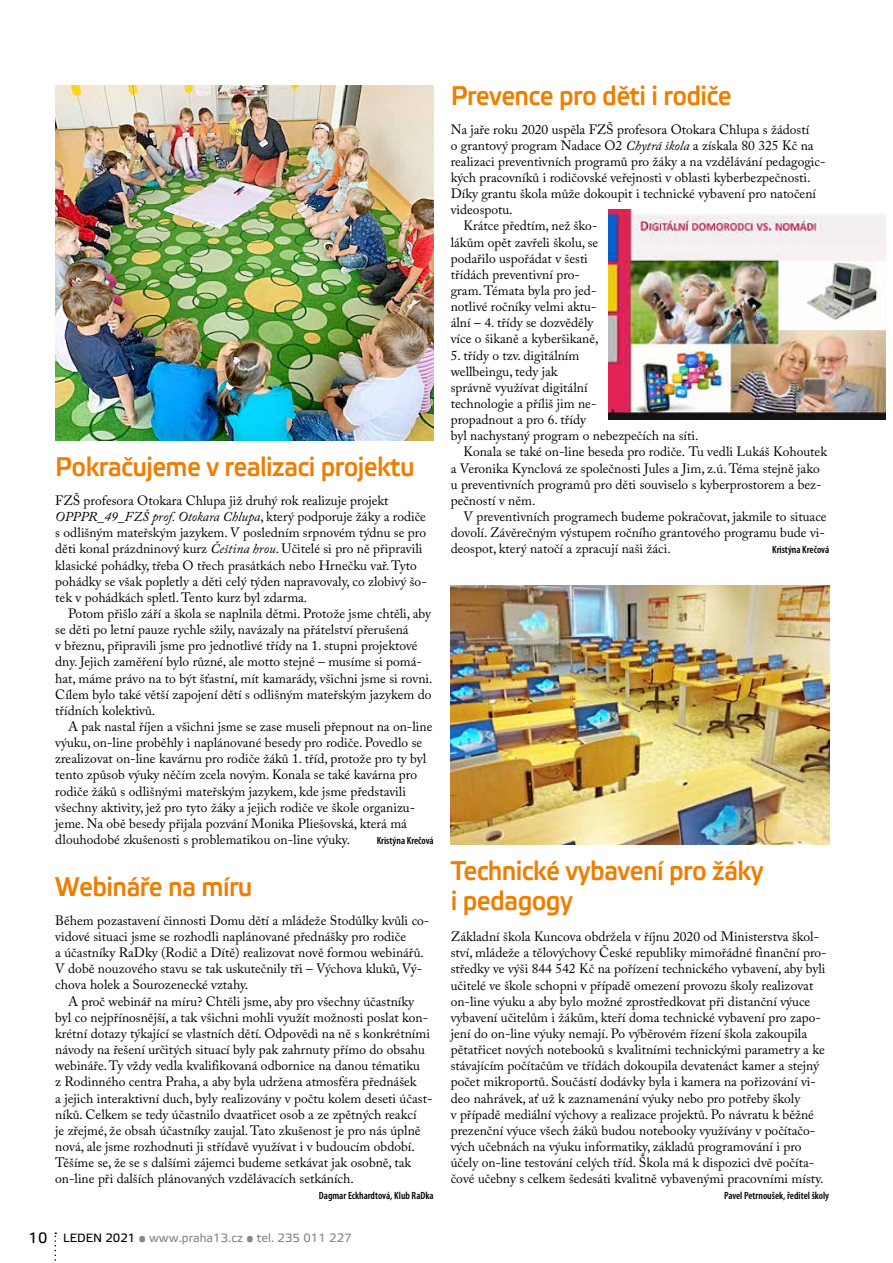
<style>
.page{position:relative;width:893px;height:1263px;background:#fff}
.page>*{position:absolute;margin:0;border:0;box-sizing:border-box;transform-origin:0 0}
.t1{font:700 27px/30px "Elektra Light Pro";letter-spacing:-.025em;color:#ef7d00;scale:.93 1}
.t2{font:13.5px/16.2px "Adobe Caslon Pro";color:#000}
.t3{font:12px "Elektra Text Pro";color:#878787}
.t4{font:600 condensed 10.5px "Myriad Pro";color:#000}
.s1{font-style:italic}
.s2{font-size:15px;color:#000}
.s3{color:#000}
</style>
<div class="page">
<svg style="left:55px;top:1232px;width:1px;height:29px"></svg>
<img style="left:55px;top:85px;width:379px;height:355px">
<img style="left:608px;top:209px;width:278px;height:211px">
<img style="left:451px;top:586px;width:378px;height:258px">
<h1 class="t1" style="left:55px;top:453px;width:388px">Pokračujeme v realizaci projektu</h1>
<p class="t2" style="left:55px;top:492px;width:373px">FZŠ profesora Otokara Chlupa již druhý rok realizuje projekt <span class="s1">OPPPR_49_FZŠ prof. Otokara Chlupa</span>, který podporuje žáky a rodiče s odlišným mateřským jazykem. V posledním srpnovém týdnu se pro děti konal prázdninový kurz <span class="s1">Čeština hrou</span>. Učitelé si pro ně připravili klasické pohádky, třeba O třech prasátkách nebo Hrnečku vař. Tyto pohádky se však popletly a děti celý týden napravovaly, co zlobivý šo&shy;tek v pohádkách spletl. Tento kurz byl zdarma.</p>
<p class="t2" style="left:55px;top:605px;width:379px;text-indent:13px">Potom přišlo září a škola se naplnila dětmi. Protože jsme chtěli, aby se děti po letní pauze rychle sžily, navázaly na přátelství přerušená<br>v březnu, připravili jsme pro jednotlivé třídy na 1. stupni projektové dny. Jejich zaměření bylo různé, ale motto stejné – musíme si pomá&shy;hat, máme právo na to být šťastní, mít kamarády, všichni jsme si rovni.<br>Cílem bylo také větší zapojení dětí s odlišným mateřským jazykem do třídních kolektivů.</p>
<p class="t2" style="left:55px;top:718px;width:379px;text-indent:13px">A pak nastal říjen a všichni jsme se zase museli přepnout na on-line výuku, on-line proběhly i naplánované besedy pro rodiče. Povedlo se zrealizovat on-line kavárnu pro rodiče žáků 1. tříd, protože pro ty byl tento způsob výuky něčím zcela novým. Konala se také kavárna pro rodiče žáků s odlišnými mateřským jazykem, kde jsme představili všechny aktivity, jež pro tyto žáky a jejich rodiče ve škole organizu&shy;jeme. Na obě besedy přijala pozvání Monika Pliešovská, která má dlouhodobé zkušenosti s problematikou on-line výuky.</p>
<p class="t4" style="left:377px;top:835px;width:59px">Kristýna Krečová</p>
<h1 class="t1" style="left:55px;top:872px;width:214px">Webináře na míru</h1>
<p class="t2" style="left:55px;top:912px;width:376px">Během pozastavení činnosti Domu dětí a mládeže Stodůlky kvůli co&shy;vidové situaci jsme se rozhodli naplánované přednášky pro rodiče<br>a účastníky RaDky (Rodič a Dítě) realizovat nově formou webinářů.<br>V době nouzového stavu se tak uskutečnily tři – Výchova kluků, Vý&shy;chova holek a Sourozenecké vztahy.</p>
<p class="t2" style="left:55px;top:993px;width:379px;text-indent:13px">A proč webinář na míru? Chtěli jsme, aby pro všechny účastníky byl co nejpřínosnější, a tak všichni mohli využít možnosti poslat kon&shy;krétní dotazy týkající se vlastních dětí. Odpovědi na ně s konkrétními návody na řešení určitých situací byly pak zahrnuty přímo do obsahu webináře. Ty vždy vedla kvalifikovaná odbornice na danou tématiku<br>z Rodinného centra Praha, a aby byla udržena atmosféra přednášek<br>a jejich interaktivní duch, byly realizovány v počtu kolem deseti účast&shy;níků. Celkem se tedy účastnilo dvaatřicet osob a ze zpětných reakcí<br>je zřejmé, že obsah účastníky zaujal. Tato zkušenost je pro nás úplně nová, ale jsme rozhodnuti ji střídavě využívat i v budoucím období.<br>Těšíme se, že se s dalšími zájemci budeme setkávat jak osobně, tak on-line při dalších plánovaných vzdělávacích setkáních.</p>
<p class="t4" style="left:319px;top:1190px;width:116px">Dagmar Eckhardtová, Klub RaDka</p>
<p class="t3" style="left:29px;top:1231px;width:324px"><span class="s2">10</span> <span class="s3">LEDEN 2021</span> • www.praha13.cz • tel. 235 011 227</p>
<h1 class="t1" style="left:451px;top:81px;width:303px">Prevence pro děti i rodiče</h1>
<p class="t2" style="left:451px;top:121px;width:360px">Na jaře roku 2020 uspěla FZŠ profesora Otokara Chlupa s žádostí</p>
<p class="t2" style="left:451px;top:137px;width:364px">o grantový program Nadace O2 <span class="s1">Chytrá škola</span> a získala 80 325 Kč na</p>
<p class="t2" style="left:451px;top:153px;width:376px">realizaci preventivních programů pro žáky a na vzdělávání pedagogic-</p>
<p class="t2" style="left:451px;top:169px;width:361px">kých pracovníků i rodičovské veřejnosti v oblasti kyberbezpečnosti.</p>
<p class="t2" style="left:451px;top:185px;width:367px">Díky grantu škola může dokoupit i technické vybavení pro natočení</p>
<p class="t2" style="left:451px;top:201px;width:63px">videospotu.</p>
<p class="t2" style="left:463px;top:218px;width:135px">Krátce předtím, než ško-</p>
<p class="t2" style="left:451px;top:234px;width:149px">lákům opět zavřeli školu, se</p>
<p class="t2" style="left:451px;top:250px;width:139px">podařilo uspořádat v šesti</p>
<p class="t2" style="left:451px;top:266px;width:131px">třídách preventivní pro-</p>
<p class="t2" style="left:451px;top:282px;width:147px">gram. Témata byla pro jed-</p>
<p class="t2" style="left:451px;top:298px;width:147px">notlivé ročníky velmi aktu-</p>
<p class="t2" style="left:451px;top:314px;width:144px">ální – 4. třídy se dozvěděly</p>
<p class="t2" style="left:451px;top:331px;width:149px">více o šikaně a kyberšikaně,</p>
<p class="t2" style="left:451px;top:347px;width:130px">5. třídy o tzv. digitálním</p>
<p class="t2" style="left:451px;top:363px;width:108px">wellbeingu, tedy jak</p>
<p class="t2" style="left:451px;top:379px;width:138px">správně využívat digitální</p>
<p class="t2" style="left:451px;top:395px;width:147px">technologie a příliš jim ne-</p>
<p class="t2" style="left:451px;top:411px;width:137px">propadnout a pro 6. třídy</p>
<p class="t2" style="left:451px;top:428px;width:249px">byl nachystaný program o nebezpečích na síti.</p>
<p class="t2" style="left:463px;top:444px;width:365px">Konala se také on-line beseda pro rodiče. Tu vedli Lukáš Kohoutek</p>
<p class="t2" style="left:451px;top:460px;width:370px">a Veronika Kynclová ze společnosti Jules a Jim, z.ú. Téma stejně jako</p>
<p class="t2" style="left:451px;top:476px;width:372px">u preventivních programů pro děti souviselo s kyberprostorem a bez-</p>
<p class="t2" style="left:451px;top:492px;width:86px">pečností v něm.</p>
<p class="t2" style="left:463px;top:508px;width:365px">V preventivních programech budeme pokračovat, jakmile to situace</p>
<p class="t2" style="left:451px;top:524px;width:376px">dovolí. Závěrečným výstupem ročního grantového programu bude vi-</p>
<p class="t2" style="left:451px;top:541px;width:222px">deospot, který natočí a zpracují naši žáci.</p>
<p class="t4" style="left:772px;top:544px;width:59px">Kristýna Krečová</p>
<h1 class="t1" style="left:451px;top:856px;width:338px">Technické vybavení pro žáky i pedagogy</h1>
<p class="t2" style="left:451px;top:928px;width:377px">Základní škola Kuncova obdržela v říjnu 2020 od Ministerstva škol&shy;ství, mládeže a tělovýchovy České republiky mimořádné finanční pro&shy;středky ve výši 844 542 Kč na pořízení technického vybavení, aby byli učitelé ve škole schopni v případě omezení provozu školy realizovat on-line výuku a aby bylo možné zprostředkovat při distanční výuce vybavení učitelům i žákům, kteří doma technické vybavení pro zapo&shy;jení do on-line výuky nemají. Po výběrovém řízení škola zakoupila pětatřicet nových notebooků s kvalitními technickými parametry a ke stávajícím počítačům ve třídách dokoupila devatenáct kamer a stejný počet mikroportů. Součástí dodávky byla i kamera na pořizování vi&shy;deo nahrávek, ať už k zaznamenání výuky nebo pro potřeby školy<br>v případě mediální výchovy a realizace projektů. Po návratu k běžné prezenční výuce všech žáků budou notebooky využívány v počítačo&shy;vých učebnách na výuku informatiky, základů programování i pro účely on-line testování celých tříd. Škola má k dispozici dvě počíta&shy;čové učebny s celkem šedesáti kvalitně vybavenými pracovními místy.</p>
<p class="t4" style="left:724px;top:1190px;width:107px">Pavel Petrnoušek, ředitel školy</p>
</div>
